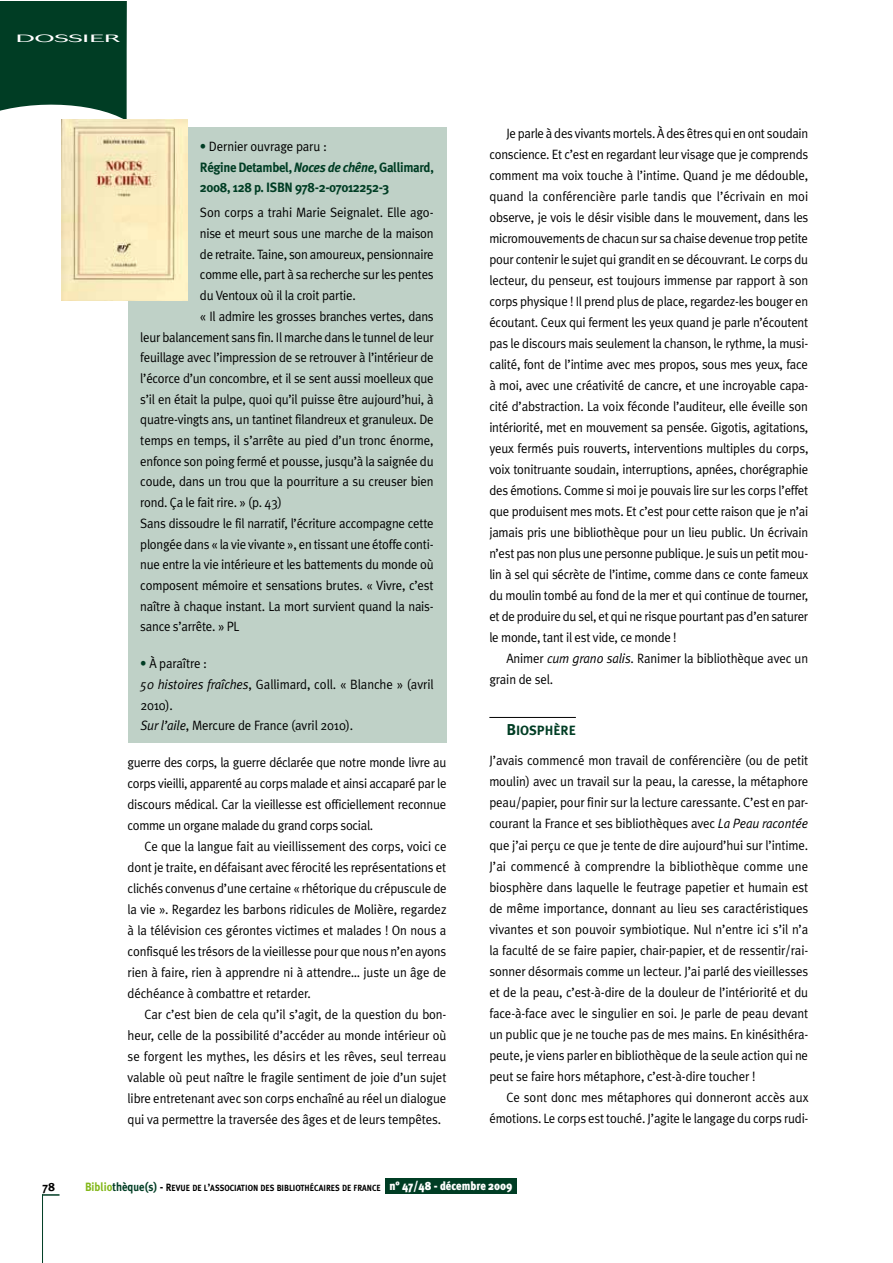
<style>
.page{position:relative;width:893px;height:1263px;background:#fff}
.page>*{position:absolute;margin:0;border:0;box-sizing:border-box;transform-origin:0 0}
.t1{font:13.5px/21px "Meta Plus Normal";letter-spacing:-.02em;color:#000;text-align:justify;scale:.95 1}
.t2{font:700 13.5px/20.7px "Meta Plus";letter-spacing:-.03em;color:#003d24;scale:.95 1}
.t3{font:13.35px "Meta Plus Bold Roman SC850";color:#003d24}
.t4{font:700 12px "Meta Plus";color:#000}
.t5{font:300 10.5px "Cosmos";letter-spacing:-.005em;color:#fff;scale:2.5 1}
.t6{font:8.85px "Meta Plus Bold Roman SC850";color:#000;scale:.9 1}
.s1{font-style:italic}
.s2{font-size:15.75px}
.s3{font-family:"Meta Plus";font-weight:700;font-size:12px;color:#83b81a}
.s4{font-family:"Meta Plus";font-weight:700;font-size:12px;color:#003d24}
.s5{font-size:12px}
.s6{font-size:10.5px}
.s7{font-family:"Meta Plus";font-weight:900;font-size:12px;color:#fff}
</style>
<div class="page">
<div style="left:385px;top:1179px;width:132px;height:15px;background:#003d24"></div>
<hr style="left:42px;top:1194px;width:1px;height:69px;background:#003d24">
<svg style="left:43px;top:1194px;width:17px;height:2px"></svg>
<svg style="left:0;top:1px;width:127px;height:120px;background:#195039"></svg>
<hr style="left:489px;top:717px;width:87px;height:1px;background:#000">
<div style="left:128px;top:128px;width:318px;height:615px;background:#bfd1c7"></div>
<img style="left:62px;top:119px;width:125px;height:182px">
<p class="t5" style="left:16px;top:32px;width:43px">DOSSIER</p>
<p class="t1" style="left:209px;top:136px;width:126px">Dernier ouvrage paru :</p>
<p class="t2" style="left:200px;top:157px;width:248px">Régine Detambel, <span class="s1">Noces de chêne</span>, Gallimard,<br>2008, 128 p. ISBN 978-2-07012252-3</p>
<p class="t1" style="left:200px;top:202px;width:248px">Son corps a trahi Marie Seignalet. Elle ago-</p>
<p class="t1" style="left:200px;top:223px;width:248px">nise et meurt sous une marche de la maison</p>
<p class="t1" style="left:200px;top:243px;width:248px">de retraite. Taine, son amoureux, pensionnaire</p>
<p class="t1" style="left:200px;top:264px;width:248px">comme elle, part à sa recherche sur les pentes</p>
<p class="t1" style="left:200px;top:285px;width:166px">du Ventoux où il la croit partie.</p>
<p class="t1" style="left:200px;top:305px;width:248px">« Il admire les grosses branches vertes, dans</p>
<p class="t1" style="left:140px;top:326px;width:310px">leur balancement sans fin. Il marche dans le tunnel de leur</p>
<p class="t1" style="left:140px;top:347px;width:310px">feuillage avec l’impression de se retrouver à l’intérieur de</p>
<p class="t1" style="left:140px;top:368px;width:310px">l’écorce d’un concombre, et il se sent aussi moelleux que</p>
<p class="t1" style="left:140px;top:388px;width:310px">s’il en était la pulpe, quoi qu’il puisse être aujourd’hui, à</p>
<p class="t1" style="left:140px;top:409px;width:310px">quatre-vingts ans, un tantinet filandreux et granuleux. De</p>
<p class="t1" style="left:140px;top:430px;width:310px">temps en temps, il s’arrête au pied d’un tronc énorme,</p>
<p class="t1" style="left:140px;top:450px;width:310px">enfonce son poing fermé et pousse, jusqu’à la saignée du</p>
<p class="t1" style="left:140px;top:471px;width:310px">coude, dans un trou que la pourriture a su creuser bien</p>
<p class="t1" style="left:140px;top:492px;width:150px">rond. Ça le fait rire. » (p. 43)</p>
<p class="t1" style="left:140px;top:512px;width:310px">Sans dissoudre le fil narratif, l’écriture accompagne cette</p>
<p class="t1" style="left:140px;top:533px;width:310px">plongée dans « la vie vivante », en tissant une étoffe conti-</p>
<p class="t1" style="left:140px;top:554px;width:310px">nue entre la vie intérieure et les battements du monde où</p>
<p class="t1" style="left:140px;top:575px;width:310px">composent mémoire et sensations brutes. « Vivre, c’est</p>
<p class="t1" style="left:140px;top:595px;width:310px">naître à chaque instant. La mort survient quand la nais-</p>
<p class="t1" style="left:140px;top:616px;width:106px">sance s’arrête. » PL</p>
<p class="t1" style="left:140px;top:653px;width:310px;text-align:left;text-indent:9px">À paraître :<br><span class="s1">50 histoires fraîches</span>, Gallimard, coll. « Blanche » (avril<br>2010).<br><span class="s1">Sur l’aile</span>, Mercure de France (avril 2010).</p>
<p class="t1" style="left:128px;top:751px;width:337px">guerre des corps, la guerre déclarée que notre monde livre au corps vieilli, apparenté au corps malade et ainsi accaparé par le discours médical. Car la vieillesse est officiellement reconnue comme un organe malade du grand corps social.</p>
<p class="t1" style="left:128px;top:835px;width:337px;text-indent:17px">Ce que la langue fait au vieillissement des corps, voici ce dont je traite, en défaisant avec férocité les représentations et clichés convenus d’une certaine « rhétorique du crépuscule de la vie ». Regardez les barbons ridicules de Molière, regardez à la télévision ces gérontes victimes et malades ! On nous a confisqué les trésors de la vieillesse pour que nous n’en ayons rien à faire, rien à apprendre ni à attendre… juste un âge de déchéance à combattre et retarder.</p>
<p class="t1" style="left:128px;top:1003px;width:337px;text-indent:17px">Car c’est bien de cela qu’il s’agit, de la question du bon&shy;heur, celle de la possibilité d’accéder au monde intérieur où se forgent les mythes, les désirs et les rêves, seul terreau valable où peut naître le fragile sentiment de joie d’un sujet libre entretenant avec son corps enchaîné au réel un dialogue qui va permettre la traversée des âges et de leurs tempêtes.</p>
<p class="t1" style="left:489px;top:123px;width:337px;text-indent:17px">Je parle à des vivants mortels. À des êtres qui en ont soudain conscience. Et c’est en regardant leur visage que je comprends comment ma voix touche à l’intime. Quand je me dédouble, quand la conférencière parle tandis que l’écrivain en moi observe, je vois le désir visible dans le mouvement, dans les micromouvements de chacun sur sa chaise devenue trop petite pour contenir le sujet qui grandit en se découvrant. Le corps du lecteur, du penseur, est toujours immense par rapport à son corps physique ! Il prend plus de place, regardez-les bouger en écoutant. Ceux qui ferment les yeux quand je parle n’écoutent pas le discours mais seulement la chanson, le rythme, la musi&shy;calité, font de l’intime avec mes propos, sous mes yeux, face à moi, avec une créativité de cancre, et une incroyable capa&shy;cité d’abstraction. La voix féconde l’auditeur, elle éveille son intériorité, met en mouvement sa pensée. Gigotis, agitations, yeux fermés puis rouverts, interventions multiples du corps, voix tonitruante soudain, interruptions, apnées, chorégraphie des émotions. Comme si moi je pouvais lire sur les corps l’effet que produisent mes mots. Et c’est pour cette raison que je n’ai jamais pris une bibliothèque pour un lieu public. Un écrivain n’est pas non plus une personne publique. Je suis un petit mou&shy;lin à sel qui sécrète de l’intime, comme dans ce conte fameux du moulin tombé au fond de la mer et qui continue de tourner, et de produire du sel, et qui ne risque pourtant pas d’en saturer le monde, tant il est vide, ce monde !</p>
<p class="t1" style="left:489px;top:648px;width:337px;text-indent:17px">Animer <span class="s1">cum grano salis</span>. Ranimer la bibliothèque avec un grain de sel.</p>
<p class="t3" style="left:506px;top:722px;width:71px"><span class="s2">B</span>IOSPHÈRE</p>
<p class="t1" style="left:489px;top:750px;width:337px">J’avais commencé mon travail de conférencière (ou de petit moulin) avec un travail sur la peau, la caresse, la métaphore peau/papier, pour finir sur la lecture caressante. C’est en par&shy;courant la France et ses bibliothèques avec <span class="s1">La Peau racontée </span>que j’ai perçu ce que je tente de dire aujourd’hui sur l’intime.<br>J’ai commencé à comprendre la bibliothèque comme une biosphère dans laquelle le feutrage papetier et humain est de même importance, donnant au lieu ses caractéristiques vivantes et son pouvoir symbiotique. Nul n’entre ici s’il n’a la faculté de se faire papier, chair-papier, et de ressentir/rai&shy;sonner désormais comme un lecteur. J’ai parlé des vieillesses et de la peau, c’est-à-dire de la douleur de l’intériorité et du face-à-face avec le singulier en soi. Je parle de peau devant un public que je ne touche pas de mes mains. En kinésithéra&shy;peute, je viens parler en bibliothèque de la seule action qui ne peut se faire hors métaphore, c’est-à-dire toucher !</p>
<p class="t1" style="left:489px;top:1086px;width:337px;text-align:right">Ce sont donc mes métaphores qui donneront accès aux émotions. Le corps est touché. J’agite le langage du corps rudi-</p>
<p class="t4" style="left:43px;top:1179px;width:14px">78</p>
<p class="t6" style="left:85px;top:1182px;width:476px"><span class="s3">Biblio</span><span class="s4">thèque(s)</span> <span class="s5">-</span> <span class="s6">R</span>EVUE DE L<span class="s6">’</span>ASSOCIATION DES BIBLIOTHÉCAIRES DE FRANCE <span class="s7">n° 47/48 - décembre 2009</span></p>
</div>
